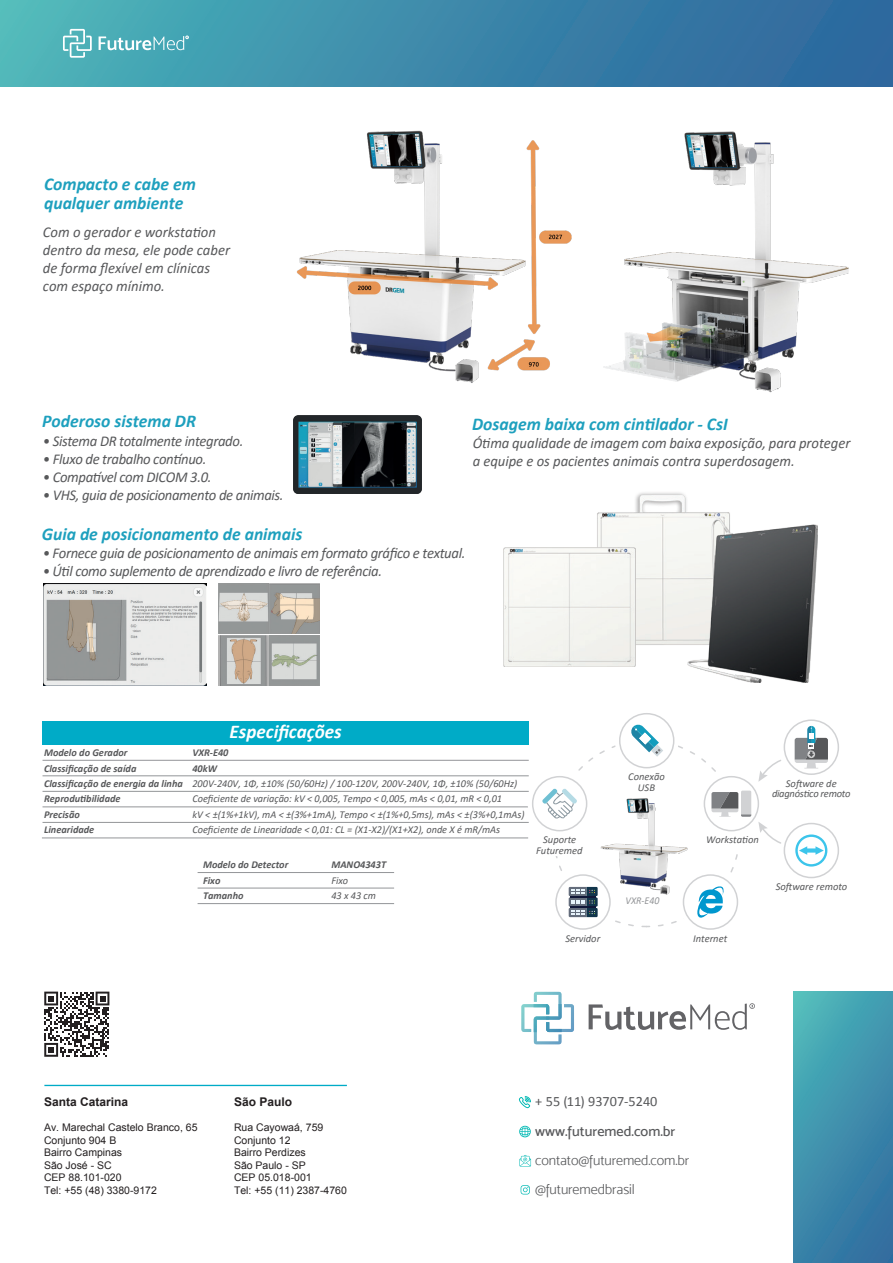
<style>
.page{position:relative;width:893px;height:1263px;background:#fff}
.page>*{position:absolute;margin:0;border:0;box-sizing:border-box;transform-origin:0 0}
.t1{font:italic 700 19.5px "Calibri";color:#fff}
.t2{font:italic 700 18px/19.5px "Calibri";color:#1ea0be}
.t3{font:italic 15px "Calibri";letter-spacing:-.025em;color:#57585a}
.t4{font:italic 15px/18px "Calibri";letter-spacing:-.005em;color:#57585a}
.t5{font:italic 15px/18px "Calibri";color:#57585a}
.t6{font:14.25px/29.1px "Mosk Light 300";letter-spacing:-.005em;color:#57585a}
.t7{font:14.25px "Mosk Medium 500";color:#57585a}
.t8{font:14.25px "Calibri";color:#57585a}
.t9{font:700 12px "Arial";color:#231f20}
.t10{font:italic 10.5px/15.5px "Calibri";color:#57585a}
.t11{font:10.5px/12.6px "Arial";color:#231f20}
.t12{font:italic 700 10.5px/15.5px "Calibri";color:#57585a}
.t13{font:italic 10.5px/10.2px "Calibri";letter-spacing:-.025em;color:#57585a;text-align:center}
.t14{font:italic 10.5px "Calibri";color:#939598;scale:.94 1}
</style>
<div class="page">
<img style="left:297px;top:130px;width:262px;height:253px">
<img style="left:559px;top:131px;width:290px;height:262px">
<img style="left:293px;top:416px;width:129px;height:78px">
<img style="left:218px;top:584px;width:50px;height:101px">
<img style="left:270px;top:584px;width:50px;height:101px">
<img style="left:43px;top:584px;width:164px;height:101px">
<img style="left:597px;top:492px;width:133px;height:157px">
<img style="left:688px;top:519px;width:129px;height:163px">
<img style="left:504px;top:547px;width:131px;height:119px">
<hr style="left:198px;top:872px;width:196px;height:1px;background:#939598">
<hr style="left:198px;top:888px;width:196px;height:1px;background:#939598">
<hr style="left:198px;top:903px;width:196px;height:1px;background:#939598">
<div style="left:43px;top:722px;width:486px;height:23px;background:#00abc7"></div>
<hr style="left:43px;top:760px;width:486px;height:1px;background:#939598">
<hr style="left:43px;top:775px;width:486px;height:1px;background:#939598">
<hr style="left:43px;top:791px;width:486px;height:1px;background:#939598">
<hr style="left:43px;top:806px;width:486px;height:1px;background:#939598">
<hr style="left:43px;top:822px;width:486px;height:1px;background:#939598">
<hr style="left:42px;top:837px;width:486px;height:1px;background:#939598">
<div style="left:0;top:0;width:893px;height:86px;background:linear-gradient(to right,#4eb5ba,#2b619b)"></div>
<svg style="left:63px;top:29px;width:29px;height:29px"></svg>
<svg style="left:99px;top:36px;width:90px;height:14px"></svg>
<svg style="left:793px;top:991px;width:100px;height:272px;background:#3e90ac"></svg>
<svg style="left:519px;top:1126px;width:12px;height:11px"></svg>
<svg style="left:589px;top:1003px;width:166px;height:27px"></svg>
<svg style="left:521px;top:991px;width:53px;height:54px"></svg>
<svg style="left:44px;top:991px;width:66px;height:66px"></svg>
<svg style="left:44px;top:991px;width:14px;height:14px"></svg>
<svg style="left:96px;top:991px;width:13px;height:14px"></svg>
<svg style="left:44px;top:1043px;width:14px;height:14px"></svg>
<hr style="left:44px;top:1085px;width:303px;height:1px;background:#00abc7">
<svg style="left:518px;top:1096px;width:13px;height:12px"></svg>
<svg style="left:519px;top:1155px;width:12px;height:11px"></svg>
<svg style="left:521px;top:1185px;width:9px;height:9px"></svg>
<svg style="left:784px;top:720px;width:54px;height:54px"></svg>
<div style="left:784px;top:719px;width:55px;height:56px;border:2px solid #d1d2d4;border-radius:50%"></div>
<svg style="left:795px;top:726px;width:33px;height:42px"></svg>
<div style="left:784px;top:823px;width:55px;height:55px;border:2px solid #d1d2d4;border-radius:50%"></div>
<svg style="left:795px;top:834px;width:32px;height:32px"></svg>
<svg style="left:758px;top:759px;width:23px;height:23px"></svg>
<svg style="left:758px;top:822px;width:23px;height:22px"></svg>
<svg style="left:699px;top:772px;width:64px;height:63px"></svg>
<svg style="left:528px;top:772px;width:63px;height:63px"></svg>
<div style="left:704px;top:777px;width:54px;height:54px;background:#fff;border-radius:50%"></div>
<div style="left:704px;top:776px;width:55px;height:55px;border:2px solid #d1d2d4;border-radius:50%"></div>
<svg style="left:711px;top:791px;width:40px;height:26px"></svg>
<div style="left:533px;top:777px;width:54px;height:54px;background:#fff;border-radius:50%"></div>
<div style="left:532px;top:776px;width:55px;height:55px;border:2px solid #d1d2d4;border-radius:50%"></div>
<svg style="left:542px;top:788px;width:35px;height:31px"></svg>
<div style="left:619px;top:713px;width:55px;height:55px;border:2px solid #d1d2d4;border-radius:50%"></div>
<svg style="left:631px;top:724px;width:32px;height:33px"></svg>
<div style="left:555px;top:874px;width:56px;height:56px;border:2px solid #d1d2d4;border-radius:50%"></div>
<svg style="left:569px;top:887px;width:29px;height:30px"></svg>
<div style="left:683px;top:874px;width:55px;height:56px;border:2px solid #d1d2d4;border-radius:50%"></div>
<svg style="left:697px;top:886px;width:30px;height:37px"></svg>
<img style="left:583px;top:791px;width:126px;height:113px">
<h2 class="t2" style="left:44px;top:174px;width:153px">Compacto e cabe em qualquer ambiente</h2>
<h3 class="t5" style="left:43px;top:222px;width:189px">Com o gerador e workstation dentro da mesa, ele pode caber de forma flexível em clínicas com espaço mínimo.</h3>
<h2 class="t2" style="left:42px;top:411px;width:155px">Poderoso sistema DR</h2>
<h3 class="t3" style="left:43px;top:430px;width:202px">• Sistema DR totalmente integrado.</h3>
<h3 class="t3" style="left:43px;top:448px;width:165px">• Fluxo de trabalho contínuo.</h3>
<h3 class="t3" style="left:43px;top:466px;width:170px">• Compatível com DICOM 3.0.</h3>
<h3 class="t3" style="left:43px;top:484px;width:242px">• VHS, guia de posicionamento de animais.</h3>
<h2 class="t2" style="left:472px;top:414px;width:257px">Dosagem baixa com cintilador - CsI</h2>
<h3 class="t4" style="left:473px;top:433px;width:379px">Ótima qualidade de imagem com baixa exposição, para proteger a equipe e os pacientes animais contra superdosagem.</h3>
<h2 class="t2" style="left:42px;top:524px;width:262px">Guia de posicionamento de animais</h2>
<h3 class="t3" style="left:43px;top:543px;width:424px">• Fornece guia de posicionamento de animais em formato gráfico e textual.</h3>
<h3 class="t3" style="left:43px;top:561px;width:341px">• Útil como suplemento de aprendizado e livro de referência.</h3>
<h1 class="t1" style="left:230px;top:720px;width:114px">Especificações</h1>
<p class="t12" style="left:44px;top:745px;width:140px">Modelo do Gerador<br>Classificação de saída<br>Classificação de energia da linha<br>Reprodutibilidade<br>Precisão<br>Linearidade</p>
<p class="t12" style="left:192px;top:745px;width:38px">VXR-E40<br>40kW</p>
<p class="t10" style="left:192px;top:775px;width:334px">200V-240V, 1Φ, ±10% (50/60Hz) / 100-120V, 200V-240V, 1Φ, ±10% (50/60Hz)<br>Coeficiente de variação: kV &lt; 0,005, Tempo &lt; 0,005, mAs &lt; 0,01, mR &lt; 0,01<br>kV &lt; ±(1%+1kV), mA &lt; ±(3%+1mA), Tempo &lt; ±(1%+0,5ms), mAs &lt; ±(3%+0,1mAs)<br>Coeficiente de Linearidade &lt; 0,01: CL = (X1-X2)/(X1+X2), onde X é mR/mAs</p>
<p class="t12" style="left:203px;top:857px;width:87px">Modelo do Detector<br>Fixo<br>Tamanho</p>
<p class="t12" style="left:331px;top:857px;width:56px">MANO4343T</p>
<p class="t10" style="left:331px;top:872px;width:46px">Fixo<br>43 x 43 cm</p>
<p class="t10" style="left:628px;top:771px;width:38px;line-height:10.2px;text-align:center">Conexão<br>USB</p>
<p class="t10" style="left:543px;top:832px;width:35px">Suporte</p>
<p class="t10" style="left:706px;top:832px;width:54px">Workstation</p>
<p class="t10" style="left:536px;top:842px;width:48px">Futuremed</p>
<p class="t14" style="left:625px;top:893px;width:38px">VXR-E40</p>
<p class="t10" style="left:565px;top:930px;width:36px">Servidor</p>
<p class="t10" style="left:693px;top:930px;width:36px">Internet</p>
<p class="t13" style="left:772px;top:778px;width:80px">Software de diagnóstico remoto</p>
<p class="t10" style="left:776px;top:879px;width:73px">Software remoto</p>
<p class="t9" style="left:44px;top:1093px;width:86px">Santa Catarina</p>
<p class="t9" style="left:234px;top:1093px;width:60px">São Paulo</p>
<p class="t11" style="left:44px;top:1121px;width:155px">Av. Marechal Castelo Branco, 65<br>Conjunto 904 B<br>Bairro Campinas<br>São José - SC<br>CEP 88.101-020<br>Tel: +55 (48) 3380-9172</p>
<p class="t11" style="left:234px;top:1121px;width:114px">Rua Cayowaá, 759<br>Conjunto 12<br>Bairro Perdizes<br>São Paulo - SP<br>CEP 05.018-001<br>Tel: +55 (11) 2387-4760</p>
<h3 class="t8" style="left:535px;top:1092px;width:124px">+ 55 (11) 93707-5240</h3>
<h3 class="t7" style="left:535px;top:1123px;width:142px">www.futuremed.com.br</h3>
<h3 class="t6" style="left:535px;top:1146px;width:156px">contato@futuremed.com.br @futuremedbrasil</h3>
</div>
